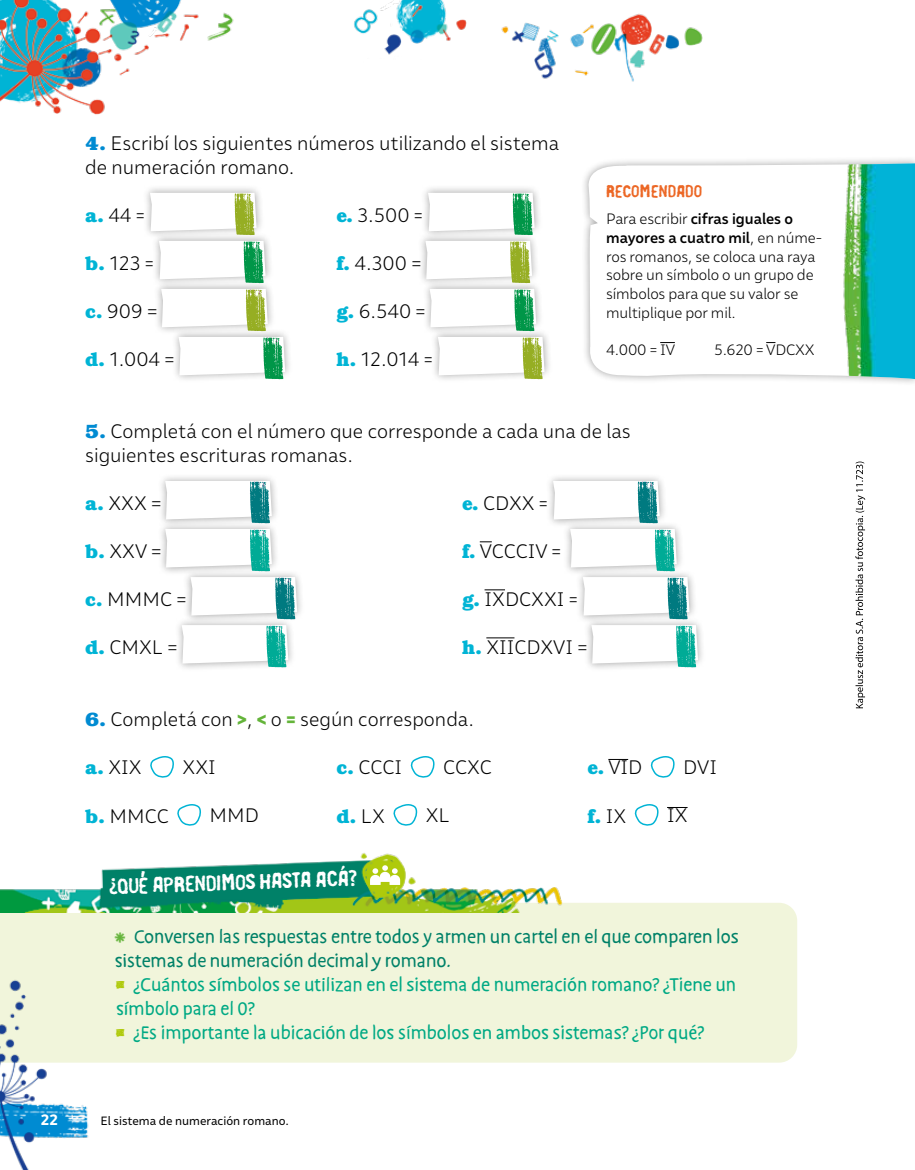
<style>
.page{position:relative;width:915px;height:1170px;background:#fff}
.page>*{position:absolute;margin:0;border:0;box-sizing:border-box;transform-origin:0 0}
.t1{font:21px/24px "Duper";color:#00a984}
.t2{font:21px/24px "Duper";color:#008168}
.t3{font:21px "Linotype Russisch Brot Eat Text";color:#fff;scale:1.04 1}
.t4{font:300 19.5px/24px "Malva";color:#000}
.t5{font:700 19.5px "Bookman Std";color:#00b4d5}
.t6{font:16.5px "Linotype Russisch Brot Eat Text";color:#ec6725;scale:1.04 1}
.t7{font:300 15px/18.8px "Malva";letter-spacing:-.01em;color:#000}
.t8{font:700 15px "Malva";color:#fff}
.t9{font:12px "Malva";color:#000}
.s1{font-family:"Bookman Std";font-weight:700;color:#008bd2}
.s2{font-family:"Bookman Std";font-weight:700;color:#00b4d5}
.s3{font-weight:500}
.s4{font-weight:800;color:#64b43a}
.s5{font-family:"Malva";font-weight:300;color:#000}
.s6{font-family:"Illuminate";font-size:33px;color:#afca0b}
</style>
<div class="page">
<div style="left:0;top:903px;width:796px;height:159px;background:#f1f5db"></div>
<img style="left:0;top:853px;width:564px;height:59px">
<svg style="left:370px;top:865px;width:30px;height:19px"></svg>
<img style="left:0;top:0;width:703px;height:115px">
<img style="left:0;top:972px;width:94px;height:197px">
<div style="left:142px;top:184px;width:122px;height:55px;background:#000;opacity:.35"></div>
<div style="left:171px;top:328px;width:122px;height:55px;background:#000;opacity:.35"></div>
<svg style="left:150px;top:190px;width:135px;height:189px"></svg>
<div style="left:420px;top:184px;width:122px;height:55px;background:#000;opacity:.35"></div>
<div style="left:417px;top:232px;width:122px;height:55px;background:#000;opacity:.35"></div>
<div style="left:422px;top:280px;width:122px;height:55px;background:#fefefe"></div>
<div style="left:430px;top:328px;width:122px;height:55px;background:#000;opacity:.35"></div>
<svg style="left:425px;top:190px;width:119px;height:189px"></svg>
<div style="left:157px;top:472px;width:122px;height:55px;background:#000;opacity:.35"></div>
<div style="left:157px;top:520px;width:122px;height:55px;background:#000;opacity:.35"></div>
<div style="left:183px;top:568px;width:122px;height:55px;background:#000;opacity:.35"></div>
<div style="left:174px;top:616px;width:122px;height:55px;background:#fbfbfb"></div>
<svg style="left:165px;top:478px;width:132px;height:189px"></svg>
<svg style="left:479px;top:541px;width:12px;height:1px"></svg>
<svg style="left:484px;top:589px;width:21px;height:1px"></svg>
<svg style="left:486px;top:637px;width:28px;height:1px"></svg>
<div style="left:545px;top:472px;width:122px;height:55px;background:#fafafa"></div>
<div style="left:583px;top:616px;width:122px;height:55px;background:#000;opacity:.35"></div>
<svg style="left:552px;top:478px;width:145px;height:189px"></svg>
<svg style="left:150px;top:756px;width:24px;height:22px"></svg>
<svg style="left:177px;top:804px;width:24px;height:22px"></svg>
<svg style="left:410px;top:756px;width:25px;height:22px"></svg>
<svg style="left:393px;top:804px;width:25px;height:22px"></svg>
<svg style="left:608px;top:759px;width:20px;height:1px"></svg>
<svg style="left:667px;top:807px;width:20px;height:1px"></svg>
<svg style="left:650px;top:756px;width:25px;height:22px"></svg>
<svg style="left:634px;top:804px;width:25px;height:22px"></svg>
<div style="left:580px;top:155px;width:334px;height:232px;background:#000;opacity:.35"></div>
<svg style="left:584px;top:163px;width:239px;height:216px"></svg>
<img style="left:823px;top:163px;width:91px;height:216px">
<svg style="left:660px;top:342px;width:14px;height:1px"></svg>
<svg style="left:855px;top:461px;width:10px;height:247px"></svg>
<p class="t4" style="left:85px;top:131px;width:475px"><span class="s1">4.</span> Escribí los siguientes números utilizando el sistema de numeración romano.</p>
<p class="t4" style="left:85px;top:203px;width:62px"><span class="s2">a.</span> 44 =</p>
<p class="t4" style="left:85px;top:251px;width:71px"><span class="s2">b.</span> 123 =</p>
<p class="t4" style="left:85px;top:299px;width:73px"><span class="s2">c.</span> 909 =</p>
<p class="t4" style="left:85px;top:347px;width:91px"><span class="s2">d.</span> 1.004 =</p>
<p class="t4" style="left:336px;top:203px;width:89px"><span class="s2">e.</span> 3.500 =</p>
<p class="t4" style="left:336px;top:251px;width:86px"><span class="s2">f.</span> 4.300 =</p>
<p class="t4" style="left:336px;top:299px;width:90px"><span class="s2">g.</span> 6.540 =</p>
<p class="t4" style="left:336px;top:347px;width:99px"><span class="s2">h.</span> 12.014 =</p>
<p class="t6" style="left:606px;top:179px;width:94px">RECOMENDADO</p>
<p class="t7" style="left:606px;top:209px;width:217px">Para escribir <span class="s3">cifras iguales o mayores a cuatro mil</span>, en núme&shy;ros romanos, se coloca una raya sobre un símbolo o un grupo de símbolos para que su valor se multiplique por mil.</p>
<p class="t7" style="left:606px;top:340px;width:71px">4.000 = IV</p>
<p class="t7" style="left:714px;top:340px;width:102px">5.620 = VDCXX</p>
<p class="t4" style="left:85px;top:419px;width:547px"><span class="s1">5.</span> Completá con el número que corresponde a cada una de las siguientes escrituras romanas.</p>
<p class="t4" style="left:85px;top:491px;width:77px"><span class="s2">a.</span> XXX =</p>
<p class="t4" style="left:85px;top:539px;width:77px"><span class="s2">b.</span> XXV =</p>
<p class="t4" style="left:85px;top:587px;width:103px"><span class="s2">c.</span> MMMC =</p>
<p class="t4" style="left:85px;top:635px;width:94px"><span class="s2">d.</span> CMXL =</p>
<p class="t4" style="left:462px;top:491px;width:88px"><span class="s2">e.</span> CDXX =</p>
<p class="t4" style="left:462px;top:539px;width:101px"><span class="s2">f.</span> VCCCIV =</p>
<p class="t4" style="left:462px;top:587px;width:118px"><span class="s2">g.</span> IXDCXXI =</p>
<p class="t4" style="left:462px;top:635px;width:126px"><span class="s2">h.</span> XIICDXVI =</p>
<p class="t4" style="left:85px;top:707px;width:390px"><span class="s1">6.</span> Completá con <span class="s4">&gt;</span>, <span class="s4">&lt;</span> o <span class="s4">=</span> según corresponda.</p>
<p class="t4" style="left:85px;top:755px;width:58px"><span class="s2">a.</span> XIX</p>
<p class="t4" style="left:182px;top:755px;width:35px">XXI</p>
<p class="t4" style="left:85px;top:803px;width:85px"><span class="s2">b.</span> MMCC</p>
<p class="t4" style="left:209px;top:803px;width:51px">MMD</p>
<p class="t4" style="left:336px;top:755px;width:67px"><span class="s2">c.</span> CCCI</p>
<p class="t4" style="left:443px;top:755px;width:50px">CCXC</p>
<p class="t5" style="left:336px;top:803px;width:50px">d. <span class="s5">LX</span></p>
<p class="t4" style="left:425px;top:803px;width:26px">XL</p>
<p class="t3" style="left:108px;top:872px;width:241px;rotate:-2deg">¿QUÉ APRENDIMOS HASTA ACÁ?</p>
<p class="t4" style="left:587px;top:755px;width:56px"><span class="s2">e.</span> VID</p>
<p class="t4" style="left:683px;top:755px;width:35px">DVI</p>
<p class="t5" style="left:587px;top:803px;width:40px">f. <span class="s5">IX</span></p>
<p class="t4" style="left:667px;top:803px;width:22px">IX</p>
<p class="t2" style="left:115px;top:925px;width:625px"><sub>*</sub> Conversen las respuestas entre todos y armen un cartel en el que comparen los sistemas de numeración decimal y romano.</p>
<p class="t1" style="left:116px;top:973px;width:621px"><span class="s6">•</span> ¿Cuántos símbolos se utilizan en el sistema de numeración romano? ¿Tiene un símbolo para el 0?</p>
<p class="t1" style="left:116px;top:1021px;width:589px"><span class="s6">•</span> ¿Es importante la ubicación de los símbolos en ambos sistemas? ¿Por qué?</p>
<p class="t8" style="left:41px;top:1110px;width:19px">22</p>
<p class="t9" style="left:100px;top:1113px;width:190px">El sistema de numeración romano.</p>
</div>
